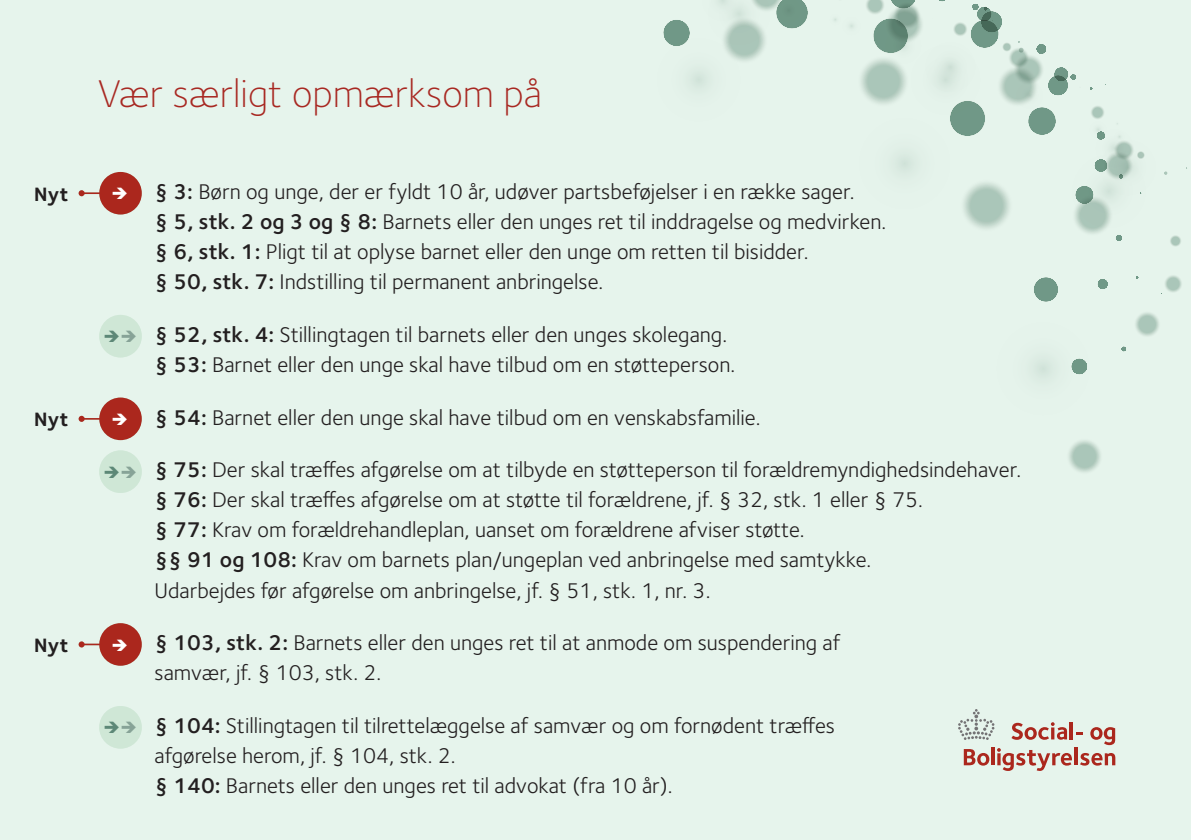
<style>
.page{position:relative;width:1191px;height:840px;background:#fff}
.page>*{position:absolute;margin:0;border:0;box-sizing:border-box;transform-origin:0 0}
.t1{font:300 40px "Foundry Sterling";color:#a82822}
.t2{font:22px/30px "Foundry Sterling";color:#231f20}
.t3{font:20px "Foundry Sterling Bold 2";letter-spacing:.02em;color:#231f20}
.s1{font-weight:600}
</style>
<div class="page">
<div style="left:0;top:0;width:1191px;height:839px;background:#e6f4ec"></div>
<svg style="left:958px;top:709px;width:36px;height:30px"></svg>
<svg style="left:1011px;top:722px;width:56px;height:17px"></svg>
<hr style="left:1069px;top:721px;width:4px;height:18px;background:#ab271d">
<svg style="left:1076px;top:732px;width:6px;height:2px"></svg>
<svg style="left:1090px;top:727px;width:25px;height:17px"></svg>
<svg style="left:963px;top:749px;width:26px;height:16px"></svg>
<hr style="left:991px;top:747px;width:3px;height:17px;background:#ab271d">
<svg style="left:997px;top:748px;width:75px;height:22px"></svg>
<hr style="left:1074px;top:747px;width:3px;height:17px;background:#ab271d">
<svg style="left:1080px;top:753px;width:35px;height:12px"></svg>
<svg style="left:1033px;top:277px;width:75px;height:195px"></svg>
<svg style="left:1121px;top:275px;width:61px;height:77px"></svg>
<svg style="left:663px;top:0;width:145px;height:89px"></svg>
<svg style="left:834px;top:0;width:353px;height:247px"></svg>
<div style="left:99px;top:315px;width:43px;height:42px;background:#cfe7d6;border-radius:50%"></div>
<div style="left:99px;top:450px;width:43px;height:42px;background:#cfe7d6;border-radius:50%"></div>
<div style="left:99px;top:705px;width:43px;height:43px;background:#cfe7d6;border-radius:50%"></div>
<svg style="left:79px;top:172px;width:63px;height:42px"></svg>
<svg style="left:79px;top:397px;width:63px;height:43px"></svg>
<svg style="left:79px;top:623px;width:63px;height:42px"></svg>
<p class="t3" style="left:34px;top:182px;width:36px">Nyt</p>
<p class="t3" style="left:34px;top:407px;width:36px">Nyt</p>
<p class="t3" style="left:34px;top:632px;width:36px">Nyt</p>
<h2 class="t1" style="left:98px;top:70px;width:446px">Vær særligt opmærksom på</h2>
<p class="t2" style="left:154px;top:177px;width:701px"><span class="s1">§ 3:</span> Børn og unge, der er fyldt 10 år, udøver partsbeføjelser i en række sager.</p>
<p class="t2" style="left:154px;top:207px;width:733px"><span class="s1">§ 5, stk. 2 og 3 og § 8:</span> Barnets eller den unges ret til inddragelse og medvirken.</p>
<p class="t2" style="left:154px;top:237px;width:655px"><span class="s1">§ 6, stk. 1:</span> Pligt til at oplyse barnet eller den unge om retten til bisidder.</p>
<p class="t2" style="left:154px;top:267px;width:450px"><span class="s1">§ 50, stk. 7:</span> Indstilling til permanent anbringelse.</p>
<p class="t2" style="left:154px;top:319px;width:574px"><span class="s1">§ 52, stk. 4:</span> Stillingtagen til barnets eller den unges skolegang.</p>
<p class="t2" style="left:154px;top:349px;width:582px"><span class="s1">§ 53:</span> Barnet eller den unge skal have tilbud om en støtteperson.</p>
<p class="t2" style="left:154px;top:402px;width:607px"><span class="s1">§ 54:</span> Barnet eller den unge skal have tilbud om en venskabsfamilie.</p>
<p class="t2" style="left:154px;top:455px;width:868px"><span class="s1">§ 75:</span> Der skal træffes afgørelse om at tilbyde en støtteperson til forældremyndighedsindehaver.</p>
<p class="t2" style="left:154px;top:485px;width:770px"><span class="s1">§ 76:</span> Der skal træffes afgørelse om at støtte til forældrene, jf. § 32, stk. 1 eller § 75.</p>
<p class="t2" style="left:154px;top:515px;width:651px"><span class="s1">§ 77:</span> Krav om forældrehandleplan, uanset om forældrene afviser støtte.</p>
<p class="t2" style="left:154px;top:545px;width:718px"><span class="s1">§§ 91 og 108:</span> Krav om barnets plan/ungeplan ved anbringelse med samtykke.<br>Udarbejdes før afgørelse om anbringelse, jf. § 51, stk. 1, nr. 3.</p>
<p class="t2" style="left:154px;top:627px;width:687px"><span class="s1">§ 103, stk. 2:</span> Barnets eller den unges ret til at anmode om suspendering af samvær, jf. § 103, stk. 2.</p>
<p class="t2" style="left:154px;top:710px;width:682px"><span class="s1">§ 104:</span> Stillingtagen til tilrettelæggelse af samvær og om fornødent træffes afgørelse herom, jf. § 104, stk. 2.</p>
<p class="t2" style="left:154px;top:770px;width:519px"><span class="s1">§ 140:</span> Barnets eller den unges ret til advokat (fra 10 år).</p>
</div>
